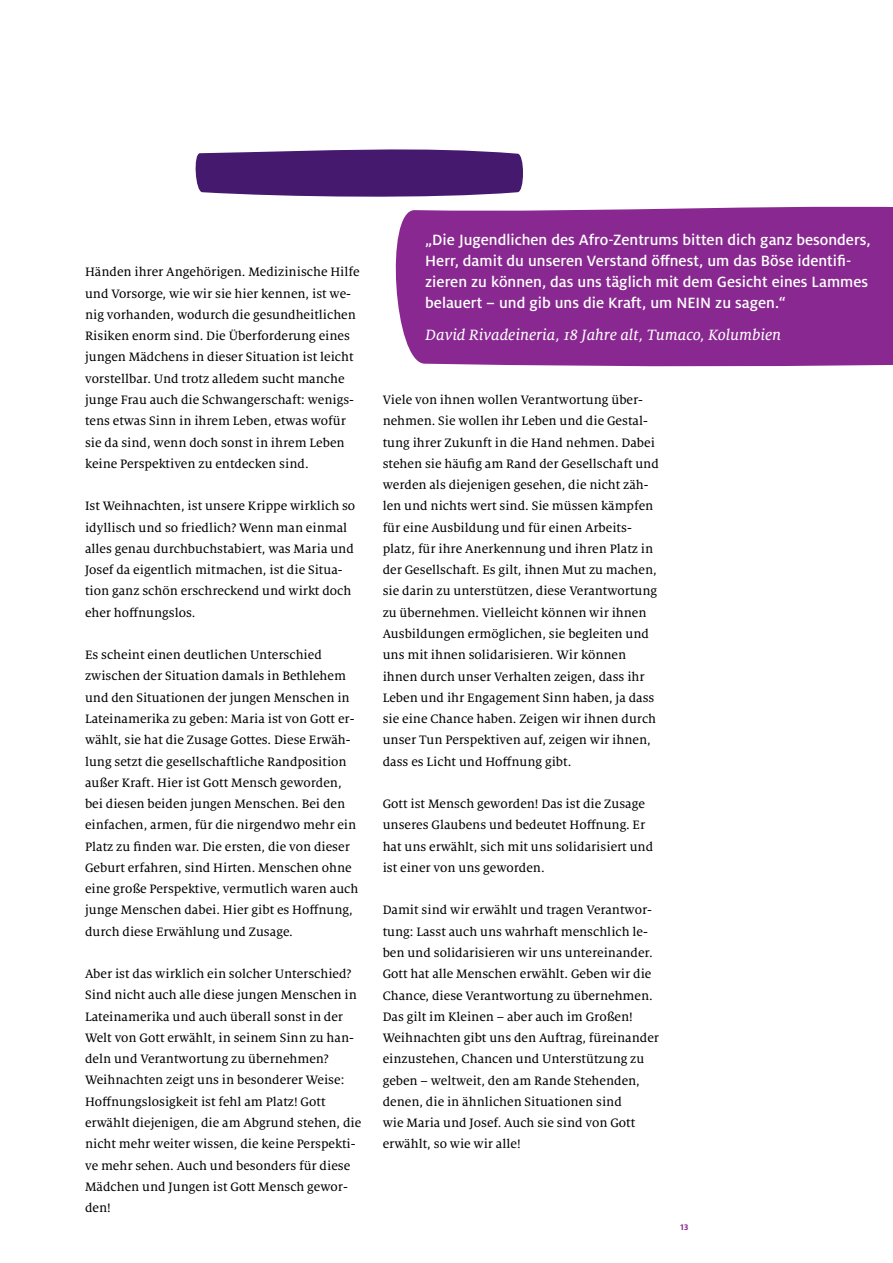
<style>
.page{position:relative;width:893px;height:1263px;background:#fff}
.page>*{position:absolute;margin:0;border:0;box-sizing:border-box;transform-origin:0 0}
.t1{font:500 16.5px/21.3px "Milo OT";color:#fff}
.t2{font:16.5px "Milo Serif OT Text Ita";color:#fff}
.t3{font:13.5px/21.3px "Milo Serif OT Text";color:#000}
.t4{font:700 9px "Milo OT";color:#892890}
</style>
<div class="page">
<svg style="left:195px;top:149px;width:328px;height:48px;background:#552d7a"></svg>
<div style="left:395px;top:206px;width:498px;height:161px;background:#892890"></div>
<p class="t3" style="left:85px;top:262px;width:276px">Händen ihrer Angehörigen. Medizinische Hilfe und Vorsorge, wie wir sie hier kennen, ist we&shy;nig vorhanden, wodurch die gesundheitlichen Risiken enorm sind. Die Überforderung eines jungen Mädchens in dieser Situation ist leicht vorstellbar. Und trotz alledem sucht manche junge Frau auch die Schwangerschaft: wenigs&shy;tens etwas Sinn in ihrem Leben, etwas wofür sie da sind, wenn doch sonst in ihrem Leben keine Perspektiven zu entdecken sind.</p>
<p class="t3" style="left:85px;top:496px;width:272px">Ist Weihnachten, ist unsere Krippe wirklich so idyllisch und so friedlich? Wenn man einmal alles genau durchbuchstabiert, was Maria und Josef da eigentlich mitmachen, ist die Situa&shy;tion ganz schön erschreckend und wirkt doch eher hoffnungslos.</p>
<p class="t3" style="left:85px;top:645px;width:275px">Es scheint einen deutlichen Unterschied zwischen der Situation damals in Bethlehem und den Situationen der jungen Menschen in Lateinamerika zu geben: Maria ist von Gott er&shy;wählt, sie hat die Zusage Gottes. Diese Erwäh&shy;lung setzt die gesellschaftliche Randposition außer Kraft. Hier ist Gott Mensch geworden, bei diesen beiden jungen Menschen. Bei den einfachen, armen, für die nirgendwo mehr ein Platz zu finden war. Die ersten, die von dieser Geburt erfahren, sind Hirten. Menschen ohne eine große Perspektive, vermutlich waren auch junge Menschen dabei. Hier gibt es Hoffnung, durch diese Erwählung und Zusage.</p>
<p class="t3" style="left:85px;top:963px;width:278px">Aber ist das wirklich ein solcher Unterschied?<br>Sind nicht auch alle diese jungen Menschen in Lateinamerika und auch überall sonst in der Welt von Gott erwählt, in seinem Sinn zu han&shy;deln und Verantwortung zu übernehmen?<br>Weihnachten zeigt uns in besonderer Weise:<br>Hoffnungslosigkeit ist fehl am Platz! Gott erwählt diejenigen, die am Abgrund stehen, die nicht mehr weiter wissen, die keine Perspekti&shy;ve mehr sehen. Auch und besonders für diese Mädchen und Jungen ist Gott Mensch gewor&shy;den!</p>
<p class="t1" style="left:425px;top:229px;width:447px">„Die Jugendlichen des Afro-Zentrums bitten dich ganz besonders, Herr, damit du unseren Verstand öffnest, um das Böse identifi&shy;zieren zu können, das uns täglich mit dem Gesicht eines Lammes belauert – und gib uns die Kraft, um NEIN zu sagen.“</p>
<p class="t2" style="left:425px;top:326px;width:357px">David Rivadeineria, 18 Jahre alt, Tumaco, Kolumbien</p>
<p class="t3" style="left:383px;top:389px;width:278px">Viele von ihnen wollen Verantwortung über&shy;nehmen. Sie wollen ihr Leben und die Gestal&shy;tung ihrer Zukunft in die Hand nehmen. Dabei stehen sie häufig am Rand der Gesellschaft und werden als diejenigen gesehen, die nicht zäh&shy;len und nichts wert sind. Sie müssen kämpfen für eine Ausbildung und für einen Arbeits&shy;platz, für ihre Anerkennung und ihren Platz in der Gesellschaft. Es gilt, ihnen Mut zu machen, sie darin zu unterstützen, diese Verantwortung zu übernehmen. Vielleicht können wir ihnen Ausbildungen ermöglichen, sie begleiten und uns mit ihnen solidarisieren. Wir können ihnen durch unser Verhalten zeigen, dass ihr Leben und ihr Engagement Sinn haben, ja dass sie eine Chance haben. Zeigen wir ihnen durch unser Tun Perspektiven auf, zeigen wir ihnen, dass es Licht und Hoffnung gibt.</p>
<p class="t3" style="left:383px;top:793px;width:272px">Gott ist Mensch geworden! Das ist die Zusage unseres Glaubens und bedeutet Hoffnung. Er hat uns erwählt, sich mit uns solidarisiert und ist einer von uns geworden.</p>
<p class="t3" style="left:383px;top:900px;width:278px">Damit sind wir erwählt und tragen Verantwor&shy;tung: Lasst auch uns wahrhaft menschlich le&shy;ben und solidarisieren wir uns untereinander.<br>Gott hat alle Menschen erwählt. Geben wir die Chance, diese Verantwortung zu übernehmen.<br>Das gilt im Kleinen – aber auch im Großen!<br>Weihnachten gibt uns den Auftrag, füreinander einzustehen, Chancen und Unterstützung zu geben – weltweit, den am Rande Stehenden, denen, die in ähnlichen Situationen sind<br>wie Maria und Josef. Auch sie sind von Gott erwählt, so wie wir alle!</p>
<p class="t4" style="left:680px;top:1222px;width:9px">13</p>
</div>
